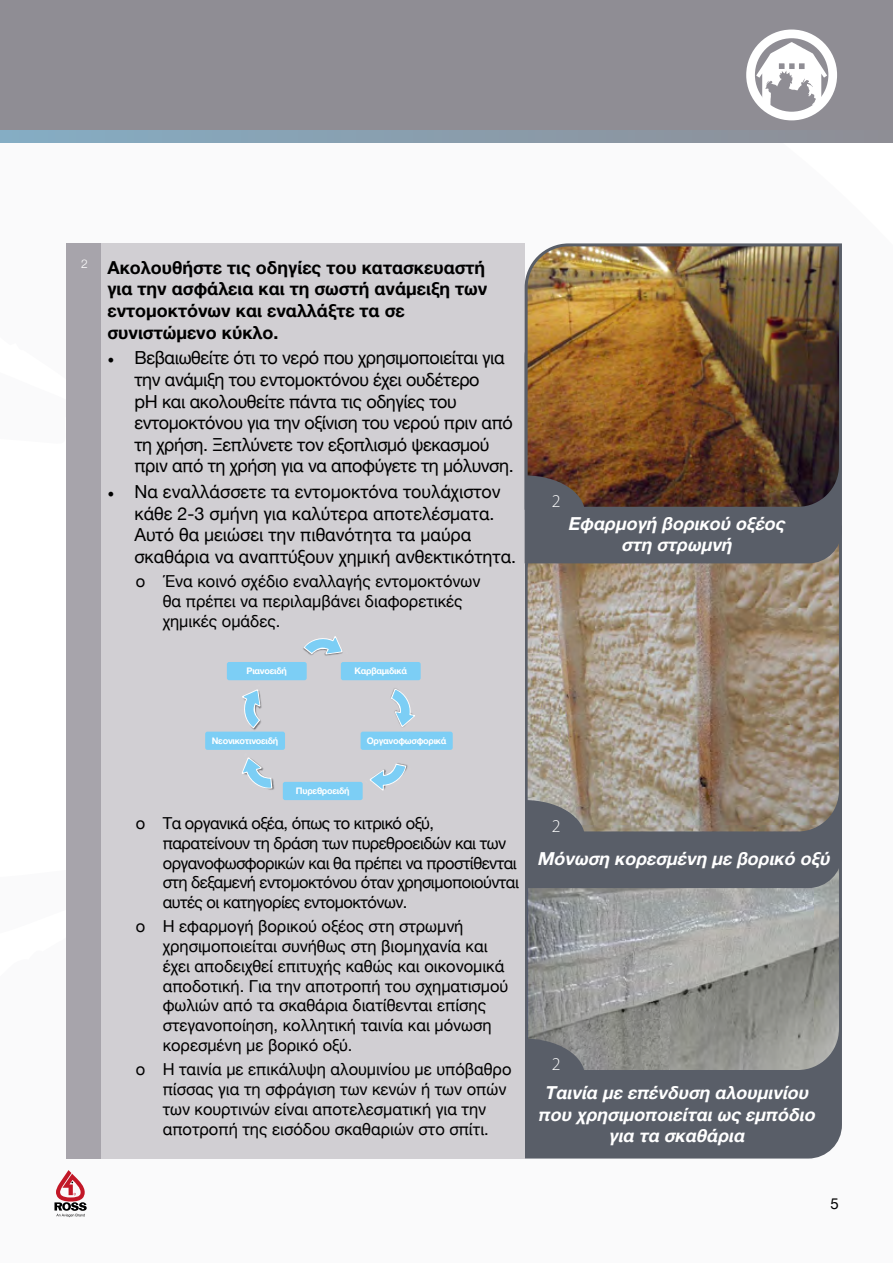
<style>
.page{position:relative;width:893px;height:1263px;background:#fff}
.page>*{position:absolute;margin:0;border:0;box-sizing:border-box;transform-origin:0 0}
.t1{font:18px/21.6px "Helvetica Neue";letter-spacing:-.02em;color:#000}
.t2{font:18px/21.6px "Helvetica Neue";color:#000}
.t3{font:italic 700 18px/21.6px "Helvetica Neue";color:#fff;text-align:center}
.t4{font:700 18px/21.6px "Helvetica Neue";color:#000}
.t5{font:300 18px "Myriad Pro";color:#fff}
.t6{font:16.5px/19.8px "Helvetica Neue";color:#000}
.t7{font:16.5px/19.8px "Helvetica Neue";letter-spacing:-.03em;color:#000}
.t8{font:15px "Helvetica Neue";color:#000}
.t9{font:700 9.15px "Helvetica Neue";letter-spacing:-.03em;color:#fff}
.s1{font-family:"Minion Pro"}
</style>
<div class="page">
<svg style="left:54px;top:1170px;width:33px;height:47px"></svg>
<div style="left:522px;top:1074px;width:320px;height:85px;background:#595e68"></div>
<svg style="left:525px;top:890px;width:317px;height:184px;background:#979896"></svg>
<svg style="left:525px;top:1039px;width:60px;height:39px;background:#63686f"></svg>
<div style="left:525px;top:836px;width:317px;height:54px;background:#595e68"></div>
<svg style="left:525px;top:566px;width:317px;height:270px;background:#9f907f"></svg>
<svg style="left:525px;top:800px;width:60px;height:40px;background:#686a70"></svg>
<div style="left:0;top:0;width:893px;height:143px;background:#8f8d94"></div>
<svg style="left:0;top:131px;width:714px;height:12px"></svg>
<div style="left:746px;top:30px;width:91px;height:90px;border:9px solid #fff;border-radius:50%"></div>
<svg style="left:756px;top:42px;width:71px;height:63px"></svg>
<div style="left:66px;top:243px;width:35px;height:915px;background:#a7a4ab"></div>
<div style="left:101px;top:243px;width:424px;height:915px;background:#d1cfd3"></div>
<svg style="left:524px;top:511px;width:318px;height:55px;background:#5d6169"></svg>
<img style="left:524px;top:243px;width:318px;height:268px">
<svg style="left:525px;top:475px;width:60px;height:40px;background:#5c5658"></svg>
<img style="left:377px;top:680px;width:47px;height:52px">
<svg style="left:391px;top:688px;width:24px;height:39px"></svg>
<svg style="left:303px;top:636px;width:40px;height:19px"></svg>
<svg style="left:370px;top:763px;width:36px;height:28px"></svg>
<div style="left:227px;top:662px;width:80px;height:18px;background:#7ccef5;border-radius:2px"></div>
<div style="left:205px;top:732px;width:80px;height:18px;background:#7ccef5;border-radius:2px"></div>
<div style="left:341px;top:662px;width:80px;height:18px;background:#7ccef5;border-radius:2px"></div>
<div style="left:361px;top:732px;width:92px;height:18px;background:#7ccef5;border-radius:2px"></div>
<div style="left:283px;top:782px;width:80px;height:18px;background:#7ccef5;border-radius:2px"></div>
<img style="left:268px;top:778px;width:16px;height:20px">
<svg style="left:242px;top:757px;width:30px;height:32px"></svg>
<img style="left:235px;top:695px;width:37px;height:37px">
<svg style="left:242px;top:689px;width:18px;height:39px"></svg>
<p class="t4" style="left:107px;top:257px;width:381px;text-indent:-26px"><sup>2</sup> Ακολουθήστε τις οδηγίες του κατασκευαστή για την ασφάλεια και τη σωστή ανάμειξη των εντομοκτόνων και εναλλάξτε τα σε συνιστώμενο κύκλο.</p>
<p class="t1" style="left:134px;top:348px;width:381px;text-indent:-27px"><span class="s1">•</span> Βεβαιωθείτε ότι το νερό που χρησιμοποιείται για την ανάμιξη του εντομοκτόνου έχει ουδέτερο<br>pH και ακολουθείτε πάντα τις οδηγίες του εντομοκτόνου για την οξίνιση του νερού πριν από τη χρήση. Ξεπλύνετε τον εξοπλισμό ψεκασμού πριν από τη χρήση για να αποφύγετε τη μόλυνση.</p>
<p class="t2" style="left:134px;top:482px;width:383px;text-indent:-27px"><span class="s1">•</span> Να εναλλάσσετε τα εντομοκτόνα τουλάχιστον κάθε 2-3 σμήνη για καλύτερα αποτελέσματα.<br>Αυτό θα μειώσει την πιθανότητα τα μαύρα σκαθάρια να αναπτύξουν χημική ανθεκτικότητα.</p>
<p class="t6" style="left:163px;top:572px;width:319px;text-indent:-27px">o Ένα κοινό σχέδιο εναλλαγής εντομοκτόνων θα πρέπει να περιλαμβάνει διαφορετικές χημικές ομάδες.</p>
<p class="t9" style="left:247px;top:663px;width:42px">Ριανοειδή</p>
<p class="t9" style="left:355px;top:663px;width:54px">Καρβαμιδικά</p>
<p class="t5" style="left:543px;top:492px;width:19px">12</p>
<p class="t3" style="left:569px;top:513px;width:218px">Εφαρμογή βορικού οξέος στη στρωμνή</p>
<p class="t9" style="left:212px;top:733px;width:68px">Νεονικοτινοειδή</p>
<p class="t9" style="left:296px;top:783px;width:55px">Πυρεθροειδή</p>
<p class="t9" style="left:367px;top:733px;width:81px">Οργανοφωσφορικά</p>
<p class="t7" style="left:163px;top:814px;width:358px;text-indent:-27px">o Τα οργανικά οξέα, όπως το κιτρικό οξύ, παρατείνουν τη δράση των πυρεθροειδών και των οργανοφωσφορικών και θα πρέπει να προστίθενται στη δεξαμενή εντομοκτόνου όταν χρησιμοποιούνται αυτές οι κατηγορίες εντομοκτόνων.</p>
<p class="t6" style="left:163px;top:917px;width:347px;text-indent:-27px">o Η εφαρμογή βορικού οξέος στη στρωμνή χρησιμοποιείται συνήθως στη βιομηχανία και έχει αποδειχθεί επιτυχής καθώς και οικονομικά αποδοτική. Για την αποτροπή του σχηματισμού φωλιών από τα σκαθάρια διατίθενται επίσης στεγανοποίηση, κολλητική ταινία και μόνωση κορεσμένη με βορικό οξύ.</p>
<p class="t6" style="left:163px;top:1060px;width:350px;text-indent:-27px">o Η ταινία με επικάλυψη αλουμινίου με υπόβαθρο πίσσας για τη σφράγιση των κενών ή των οπών των κουρτινών είναι αποτελεσματική για την αποτροπή της εισόδου σκαθαριών στο σπίτι.</p>
<p class="t5" style="left:543px;top:816px;width:19px">12</p>
<p class="t3" style="left:538px;top:848px;width:294px">Μόνωση κορεσμένη με βορικό οξύ</p>
<p class="t5" style="left:543px;top:1055px;width:19px">12</p>
<p class="t3" style="left:539px;top:1082px;width:278px">Ταινία με επένδυση αλουμινίου που χρησιμοποιείται ως εμπόδιο για τα σκαθάρια</p>
<p class="t8" style="left:831px;top:1193px;width:10px">5</p>
</div>
